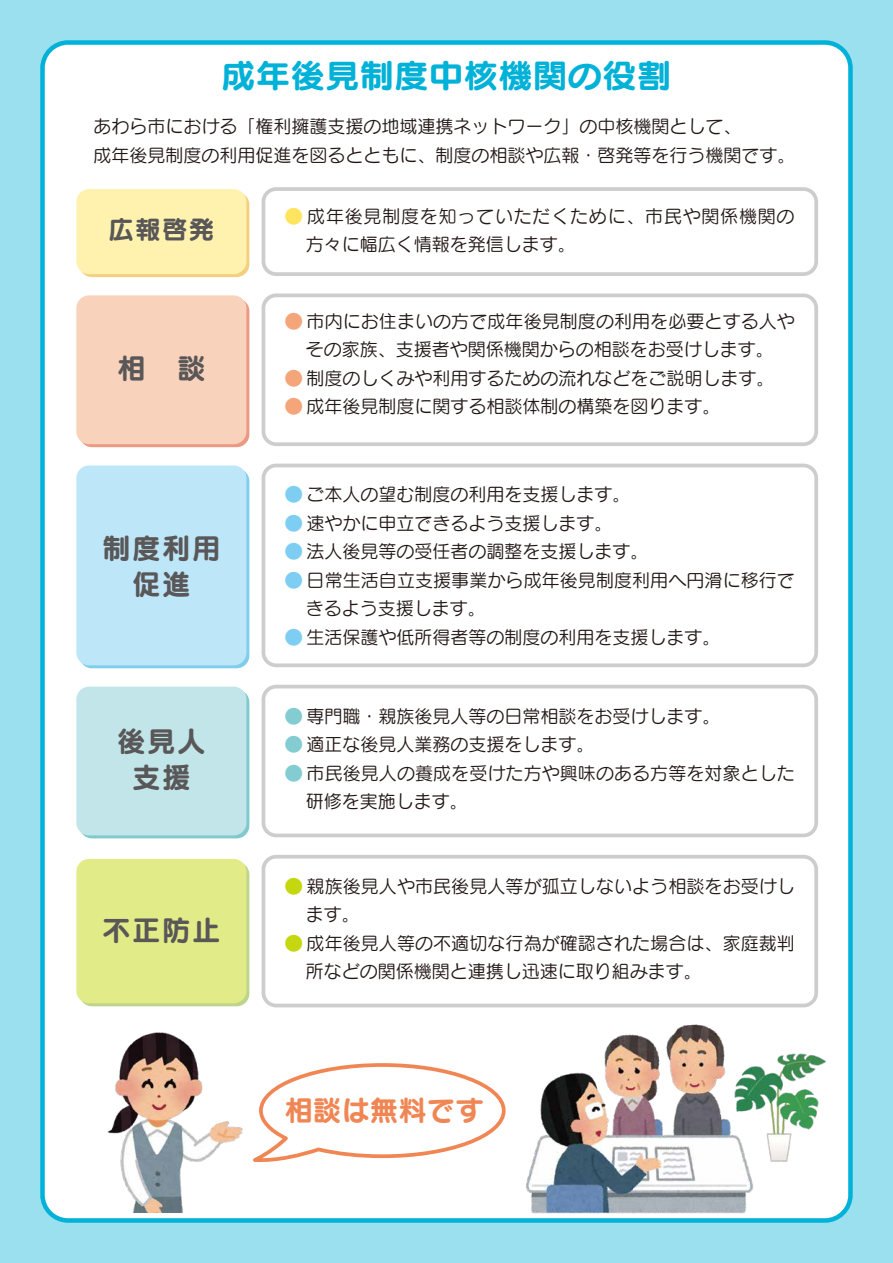
<style>
.page{position:relative;width:893px;height:1263px;background:#9ae0ef}
.page>*{position:absolute;margin:0;border:0;box-sizing:border-box;transform-origin:0 0}
.t1{font:33px "Seurat Pro B";color:#00b1d8;scale:1.05 1}
.t2{font:28.5px/36px "Seurat Pro B";letter-spacing:.05em;color:#595757;text-align:center}
.t3{font:28.5px "Seurat Pro B";color:#f08654}
.t4{font:25.5px "Seurat Pro B";color:#595757}
.t5{font:18px/28.5px "Seurat Pro M";color:#221815}
.t6{font:18px/28.5px "Seurat Pro M";letter-spacing:.045em;color:#221815}
.s1{color:#ffe55f}
.s2{color:#f4a57a}
.s3{color:#7ecef4}
.s4{color:#83ccd2}
.s5{color:#c4d70f}
</style>
<div class="page">
<div style="left:43px;top:43px;width:807px;height:1177px;background:#fff;border-radius:26px"></div>
<img style="left:758px;top:1053px;width:68px;height:109px">
<img style="left:522px;top:1024px;width:236px;height:199px">
<img style="left:107px;top:1032px;width:133px;height:181px">
<div style="left:262px;top:187px;width:556px;height:89px;border:4px solid #727171;border-radius:13px"></div>
<div style="left:262px;top:293px;width:556px;height:153px;border:4px solid #727171;border-radius:13px"></div>
<div style="left:262px;top:464px;width:556px;height:203px;border:4px solid #727171;border-radius:13px"></div>
<div style="left:262px;top:685px;width:556px;height:152px;border:4px solid #727171;border-radius:13px"></div>
<div style="left:262px;top:855px;width:556px;height:152px;border:4px solid #727171;border-radius:13px"></div>
<div style="left:79px;top:192px;width:170px;height:85px;background:linear-gradient(to right,#f4d384,#f4d384);border-radius:13px"></div>
<div style="left:76px;top:189px;width:170px;height:85px;background:#fff2af;border-radius:13px"></div>
<div style="left:79px;top:298px;width:170px;height:149px;background:linear-gradient(to right,#eea590,#eea38e);border-radius:13px"></div>
<div style="left:76px;top:295px;width:170px;height:149px;background:#f9d2bc;border-radius:13px"></div>
<svg style="left:79px;top:468px;width:170px;height:200px"></svg>
<div style="left:76px;top:465px;width:170px;height:200px;background:#bee6f9;border-radius:13px"></div>
<svg style="left:79px;top:689px;width:170px;height:149px"></svg>
<div style="left:76px;top:687px;width:170px;height:148px;background:#c1e5e8;border-radius:13px"></div>
<div style="left:79px;top:862px;width:170px;height:144px;background:linear-gradient(to right,#bdd48c,#bed58a);border-radius:13px"></div>
<div style="left:76px;top:859px;width:170px;height:144px;background:#e1eb87;border-radius:13px"></div>
<svg style="left:240px;top:1063px;width:266px;height:100px"></svg>
<h1 class="t1" style="left:221px;top:53px;width:431px">成年後見制度中核機関の役割</h1>
<p class="t5" style="left:93px;top:112px;width:704px">あわら市における「権利擁護支援の地域連携ネットワーク」の中核機関として、<br>成年後見制度の利用促進を図るとともに、制度の相談や広報・啓発等を行う機関です。</p>
<h3 class="t4" style="left:108px;top:212px;width:107px">広報啓発</h3>
<h2 class="t2" style="left:117px;top:349px;width:90px">相　談</h2>
<h2 class="t2" style="left:102px;top:529px;width:120px">制度利用促進</h2>
<h2 class="t2" style="left:117px;top:722px;width:90px">後見人支援</h2>
<h2 class="t2" style="left:102px;top:911px;width:120px">不正防止</h2>
<p class="t6" style="left:306px;top:201px;width:490px;text-indent:-21px"><span class="s1">●</span> 成年後見制度を知っていただくために、市民や関係機関の方々に幅広く情報を発信します。</p>
<p class="t5" style="left:285px;top:306px;width:512px;text-align:center"><span class="s2">●</span> 市内にお住まいの方で成年後見制度の利用を必要とする人やその家族、支援者や関係機関からの相談をお受けします。</p>
<p class="t5" style="left:285px;top:363px;width:491px"><span class="s2">●</span> 制度のしくみや利用するための流れなどをご説明します。</p>
<p class="t5" style="left:285px;top:392px;width:437px"><span class="s2">●</span> 成年後見制度に関する相談体制の構築を図ります。</p>
<p class="t5" style="left:285px;top:479px;width:347px"><span class="s3">●</span> ご本人の望む制度の利用を支援します。</p>
<p class="t5" style="left:285px;top:508px;width:329px"><span class="s3">●</span> 速やかに申立できるよう支援します。</p>
<p class="t5" style="left:285px;top:536px;width:365px"><span class="s3">●</span> 法人後見等の受任者の調整を支援します。</p>
<p class="t5" style="left:306px;top:565px;width:491px;text-indent:-21px"><span class="s3">●</span> 日常生活自立支援事業から成年後見制度利用へ円滑に移行できるよう支援します。</p>
<p class="t5" style="left:285px;top:622px;width:437px"><span class="s3">●</span> 生活保護や低所得者等の制度の利用を支援します。</p>
<p class="t5" style="left:285px;top:701px;width:437px"><span class="s4">●</span> 専門職・親族後見人等の日常相談をお受けします。</p>
<p class="t5" style="left:285px;top:729px;width:311px"><span class="s4">●</span> 適正な後見人業務の支援をします。</p>
<p class="t5" style="left:306px;top:758px;width:491px;text-indent:-21px"><span class="s4">●</span> 市民後見人の養成を受けた方や興味のある方等を対象とした研修を実施します。</p>
<p class="t5" style="left:306px;top:871px;width:491px;text-indent:-21px"><span class="s5">●</span> 親族後見人や市民後見人等が孤立しないよう相談をお受けします。</p>
<p class="t5" style="left:306px;top:928px;width:491px;text-indent:-21px"><span class="s5">●</span> 成年後見人等の不適切な行為が確認された場合は、家庭裁判所などの関係機関と連携し迅速に取り組みます。</p>
<h2 class="t3" style="left:284px;top:1091px;width:201px">相談は無料です</h2>
</div>
